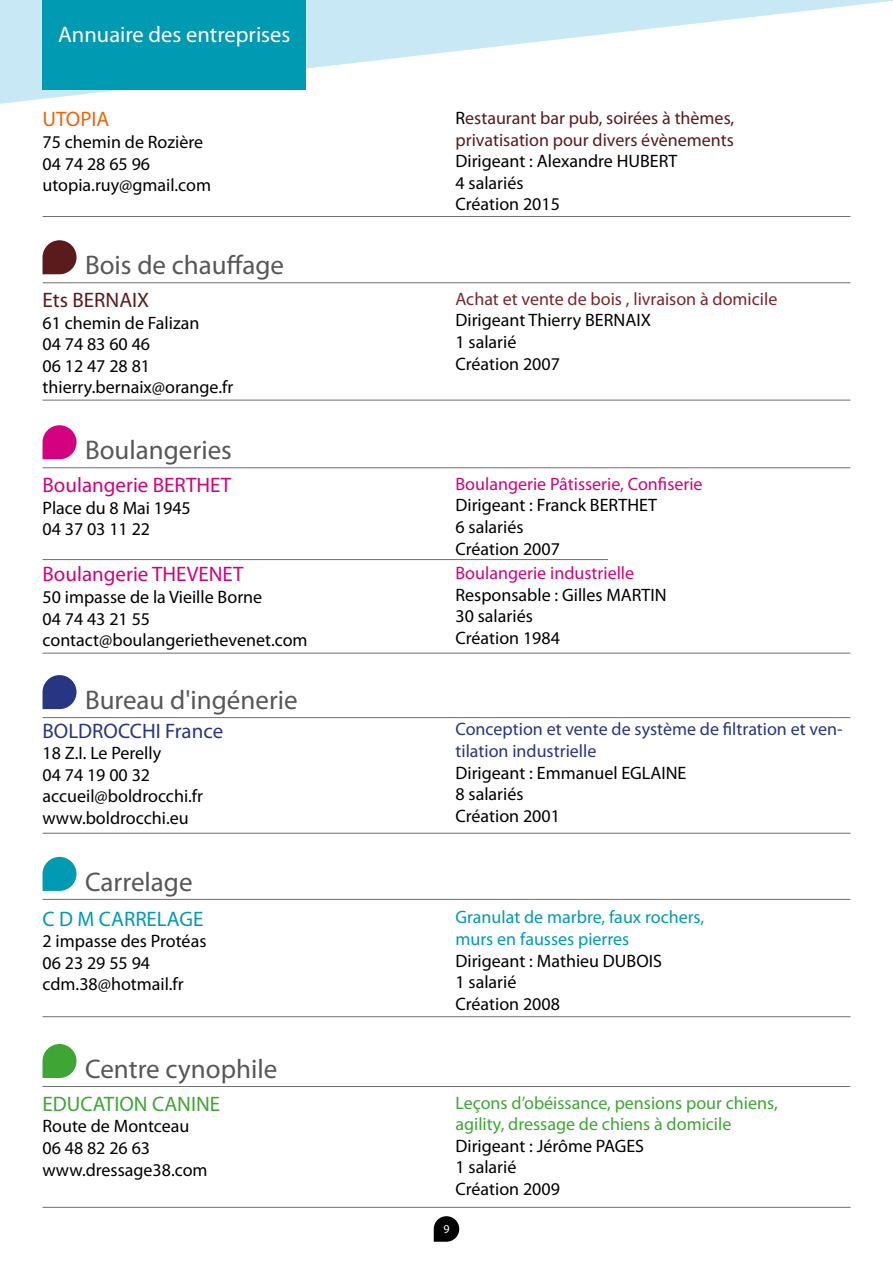
<style>
.page{position:relative;width:893px;height:1263px;background:#fff}
.page>*{position:absolute;margin:0;border:0;box-sizing:border-box;transform-origin:0 0}
.t1{font:27px "Myriad Pro";color:#575756}
.t2{font:22.5px "Myriad Pro";color:#fff}
.t3{font:21px "Myriad Pro";color:#d4007f}
.t4{font:21px "Myriad Pro";color:#283583}
.t5{font:21px "Myriad Pro";color:#3fa535}
.t6{font:21px "Myriad Pro";color:#009ab2}
.t7{font:21px "Myriad Pro";color:#5b1a1c}
.t8{font:21px "Myriad Pro";color:#ec6408}
.t9{font:18px/21.6px "Myriad Pro";color:#000}
.t10{font:18px/21.6px "Myriad Pro";color:#3fa535}
.t11{font:18px/21.6px "Myriad Pro";color:#5b1a1c}
.t12{font:18px/21.6px "Myriad Pro";color:#283583}
.t13{font:18px "Myriad Pro";color:#d4007f}
.t14{font:18px/21.6px "Myriad Pro";color:#009ab2}
.t15{font:18px "Myriad Pro";color:#7c252d}
.t16{font:12px "Myriad Pro";color:#fff}
.s1{color:#000}
</style>
<div class="page">
<svg style="left:434px;top:1216px;width:25px;height:26px"></svg>
<svg style="left:43px;top:240px;width:34px;height:34px"></svg>
<svg style="left:43px;top:425px;width:34px;height:34px"></svg>
<svg style="left:43px;top:675px;width:34px;height:34px"></svg>
<svg style="left:43px;top:857px;width:34px;height:34px"></svg>
<hr style="left:43px;top:282px;width:807px;height:1px;background:#706f6f">
<hr style="left:43px;top:467px;width:807px;height:1px;background:#706f6f">
<hr style="left:43px;top:559px;width:565px;height:1px;background:#706f6f">
<hr style="left:43px;top:717px;width:807px;height:1px;background:#706f6f">
<hr style="left:43px;top:899px;width:807px;height:1px;background:#706f6f">
<hr style="left:43px;top:216px;width:807px;height:1px;background:#706f6f">
<hr style="left:43px;top:400px;width:807px;height:1px;background:#706f6f">
<hr style="left:43px;top:653px;width:807px;height:1px;background:#706f6f">
<hr style="left:43px;top:833px;width:807px;height:1px;background:#706f6f">
<hr style="left:43px;top:1016px;width:807px;height:1px;background:#706f6f">
<svg style="left:0;top:0;width:893px;height:104px"></svg>
<div style="left:43px;top:0;width:263px;height:89px;background:#009ab2"></div>
<svg style="left:43px;top:1044px;width:34px;height:34px"></svg>
<hr style="left:43px;top:1086px;width:807px;height:1px;background:#706f6f">
<hr style="left:43px;top:1207px;width:807px;height:1px;background:#706f6f">
<p class="t2" style="left:58px;top:21px;width:234px">Annuaire des entreprises</p>
<p class="t8" style="left:43px;top:106px;width:68px">UTOPIA</p>
<p class="t9" style="left:43px;top:131px;width:170px">75 chemin de Rozière<br>04 74 28 65 96 utopia.ruy@gmail.com</p>
<h1 class="t1" style="left:85px;top:249px;width:201px">Bois de chauffage</h1>
<p class="t7" style="left:43px;top:287px;width:108px">Ets BERNAIX</p>
<p class="t9" style="left:43px;top:311px;width:192px">61 chemin de Falizan<br>04 74 83 60 46<br>06 12 47 28 81 thierry.bernaix@orange.fr</p>
<h1 class="t1" style="left:85px;top:433px;width:148px">Boulangeries</h1>
<p class="t3" style="left:43px;top:472px;width:190px">Boulangerie BERTHET</p>
<p class="t9" style="left:43px;top:496px;width:150px">Place du 8 Mai 1945<br>04 37 03 11 22</p>
<p class="t3" style="left:43px;top:561px;width:203px">Boulangerie THEVENET</p>
<p class="t9" style="left:43px;top:586px;width:267px">50 impasse de la Vieille Borne<br>04 74 43 21 55 contact@boulangeriethevenet.com</p>
<h1 class="t1" style="left:85px;top:683px;width:214px">Bureau d'ingénerie</h1>
<p class="t4" style="left:43px;top:718px;width:182px">BOLDROCCHI France</p>
<p class="t9" style="left:43px;top:742px;width:162px">18 Z.I. Le Perelly<br>04 74 19 00 32 accueil@boldrocchi.fr www.boldrocchi.eu</p>
<h1 class="t1" style="left:85px;top:865px;width:109px">Carrelage</h1>
<p class="t6" style="left:43px;top:906px;width:162px">C D M CARRELAGE</p>
<p class="t9" style="left:43px;top:930px;width:165px">2 impasse des Protéas<br>06 23 29 55 94 cdm.38@hotmail.fr</p>
<h1 class="t1" style="left:85px;top:1052px;width:194px">Centre cynophile</h1>
<p class="t5" style="left:43px;top:1091px;width:179px">EDUCATION CANINE</p>
<p class="t9" style="left:43px;top:1115px;width:167px">Route de Montceau<br>06 48 82 26 63 www.dressage38.com</p>
<p class="t11" style="left:455px;top:107px;width:280px"><span class="s1">R</span>estaurant bar pub, soirées à thèmes, privatisation pour divers évènements</p>
<p class="t9" style="left:455px;top:150px;width:224px">Dirigeant : Alexandre HUBERT<br>4 salariés<br>Création 2015</p>
<p class="t15" style="left:455px;top:288px;width:323px">Achat et vente de bois , livraison à domicile</p>
<p class="t9" style="left:455px;top:309px;width:197px">Dirigeant Thierry BERNAIX<br>1 salarié<br>Création 2007</p>
<p class="t13" style="left:455px;top:473px;width:249px">Boulangerie Pâtisserie, Confiserie</p>
<p class="t9" style="left:455px;top:494px;width:203px">Dirigeant : Franck BERTHET<br>6 salariés<br>Création 2007</p>
<p class="t13" style="left:455px;top:562px;width:180px">Boulangerie industrielle</p>
<p class="t9" style="left:455px;top:583px;width:213px">Responsable : Gilles MARTIN<br>30 salariés<br>Création 1984</p>
<p class="t12" style="left:455px;top:718px;width:389px">Conception et vente de système de filtration et ven&shy;tilation industrielle</p>
<p class="t9" style="left:455px;top:761px;width:232px">Dirigeant : Emmanuel EGLAINE<br>8 salariés<br>Création 2001</p>
<p class="t14" style="left:455px;top:906px;width:250px">Granulat de marbre, faux rochers, murs en fausses pierres</p>
<p class="t9" style="left:455px;top:949px;width:208px">Dirigeant : Mathieu DUBOIS<br>1 salarié<br>Création 2008</p>
<p class="t10" style="left:455px;top:1091px;width:324px">Leçons d’obéissance, pensions pour chiens, agility, dressage de chiens à domicile</p>
<p class="t9" style="left:455px;top:1134px;width:190px">Dirigeant : Jérôme PAGES<br>1 salarié<br>Création 2009</p>
<p class="t16" style="left:443px;top:1222px;width:8px">9</p>
</div>
